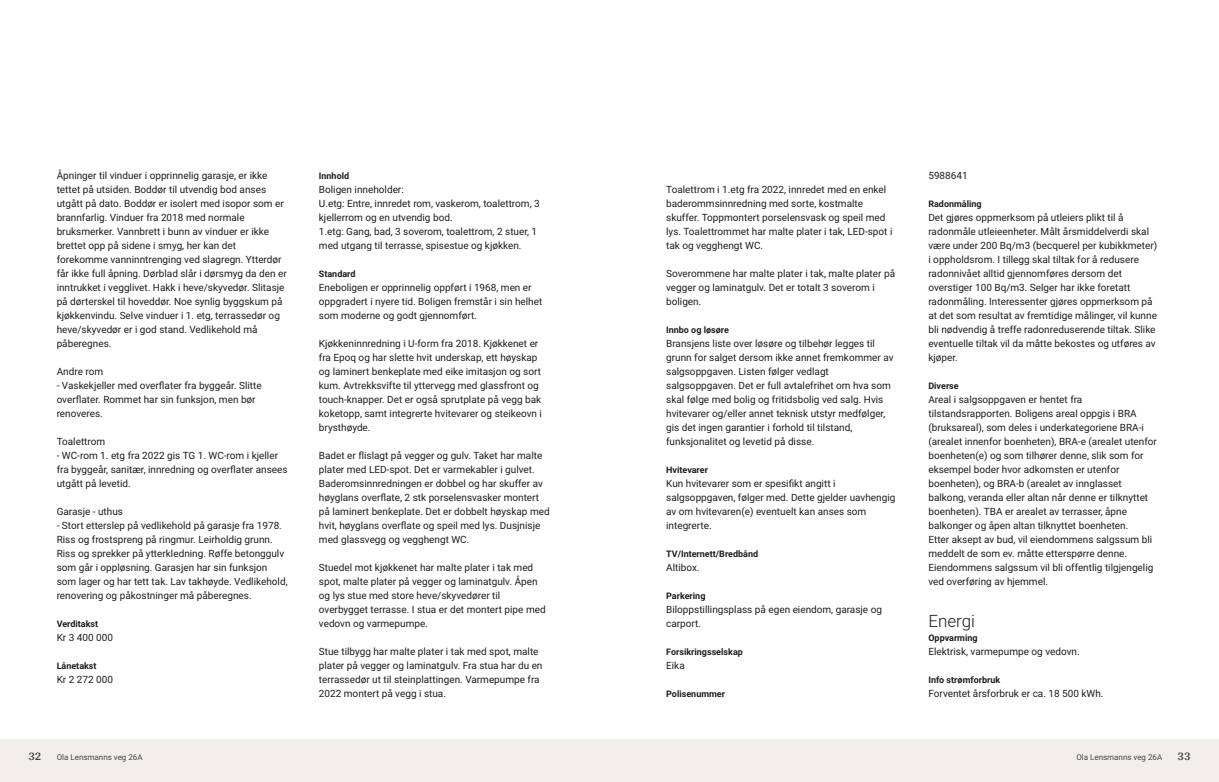
<style>
.page{position:relative;width:1219px;height:782px;background:#fff}
.page>*{position:absolute;margin:0;border:0;box-sizing:border-box;transform-origin:0 0}
.t1{font:300 17px "Roboto Vitec";color:#1d1d1b}
.t2{font:700 12px "Arya";color:#414749}
.t3{font:10px/14px "Roboto Vitec";color:#1d1d1b}
.t4{font:700 9px "Roboto Vitec";color:#1d1d1b}
.t5{font:8px "Roboto Vitec";color:#414749}
</style>
<div class="page">
<div style="left:0;top:739px;width:612px;height:42px;background:#f2eeea"></div>
<div style="left:607px;top:739px;width:612px;height:42px;background:#f2eeea"></div>
<p class="t3" style="left:57px;top:167px;width:232px">Åpninger til vinduer i opprinnelig garasje, er ikke tettet på utsiden. Boddør til utvendig bod anses utgått på dato. Boddør er isolert med isopor som er brannfarlig. Vinduer fra 2018 med normale bruksmerker. Vannbrett i bunn av vinduer er ikke brettet opp på sidene i smyg, her kan det forekomme vanninntrenging ved slagregn. Ytterdør får ikke full åpning. Dørblad slår i dørsmyg da den er inntrukket i vegglivet. Hakk i heve/skyvedør. Slitasje på dørterskel til hoveddør. Noe synlig byggskum på kjøkkenvindu. Selve vinduer i 1. etg, terrassedør og heve/skyvedør er i god stand. Vedlikehold må påberegnes.</p>
<p class="t3" style="left:57px;top:363px;width:207px">Andre rom<br>‑ Vaskekjeller med overflater fra byggeår. Slitte overflater. Rommet har sin funksjon, men bør renoveres.</p>
<p class="t3" style="left:57px;top:433px;width:232px">Toalettrom<br>‑ WC‑rom 1. etg fra 2022 gis TG 1. WC‑rom i kjeller fra byggeår, sanitær, innredning og overflater ansees utgått på levetid.</p>
<p class="t3" style="left:57px;top:503px;width:232px">Garasje ‑ uthus<br>‑ Stort etterslep på vedlikehold på garasje fra 1978.<br>Riss og frostspreng på ringmur. Leirholdig grunn.<br>Riss og sprekker på ytterkledning. Røffe betonggulv som går i oppløsning. Garasjen har sin funksjon som lager og har tett tak. Lav takhøyde. Vedlikehold, renovering og påkostninger må påberegnes.</p>
<p class="t4" style="left:57px;top:617px;width:43px">Verditakst</p>
<p class="t3" style="left:57px;top:629px;width:58px">Kr 3 400 000</p>
<p class="t4" style="left:57px;top:659px;width:41px">Lånetakst</p>
<p class="t3" style="left:57px;top:671px;width:58px">Kr 2 272 000</p>
<p class="t2" style="left:28px;top:749px;width:15px">32</p>
<p class="t5" style="left:57px;top:751px;width:87px">Ola Lensmanns veg 26A</p>
<p class="t4" style="left:319px;top:169px;width:32px">Innhold</p>
<p class="t3" style="left:319px;top:181px;width:222px">Boligen inneholder:<br>U.etg: Entre, innredet rom, vaskerom, toalettrom, 3 kjellerrom og en utvendig bod.<br>1.etg: Gang, bad, 3 soverom, toalettrom, 2 stuer, 1 med utgang til terrasse, spisestue og kjøkken.</p>
<p class="t4" style="left:319px;top:267px;width:38px">Standard</p>
<p class="t3" style="left:319px;top:279px;width:225px">Eneboligen er opprinnelig oppført i 1968, men er oppgradert i nyere tid. Boligen fremstår i sin helhet som moderne og godt gjennomført.</p>
<p class="t3" style="left:319px;top:335px;width:225px">Kjøkkeninnredning i U‑form fra 2018. Kjøkkenet er fra Epoq og har slette hvit underskap, ett høyskap og laminert benkeplate med eike imitasjon og sort kum. Avtrekksvifte til yttervegg med glassfront og touch‑knapper. Det er også sprutplate på vegg bak koketopp, samt integrerte hvitevarer og steikeovn i brysthøyde.</p>
<p class="t3" style="left:319px;top:447px;width:232px">Badet er flislagt på vegger og gulv. Taket har malte plater med LED‑spot. Det er varmekabler i gulvet.<br>Baderomsinnredningen er dobbel og har skuffer av høyglans overflate, 2 stk porselensvasker montert på laminert benkeplate. Det er dobbelt høyskap med hvit, høyglans overflate og speil med lys. Dusjnisje med glassvegg og vegghengt WC.</p>
<p class="t3" style="left:319px;top:559px;width:228px">Stuedel mot kjøkkenet har malte plater i tak med spot, malte plater på vegger og laminatgulv. Åpen og lys stue med store heve/skyvedører til overbygget terrasse. I stua er det montert pipe med vedovn og varmepumpe.</p>
<p class="t3" style="left:319px;top:643px;width:225px">Stue tilbygg har malte plater i tak med spot, malte plater på vegger og laminatgulv. Fra stua har du en terrassedør ut til steinplattingen. Varmepumpe fra 2022 montert på vegg i stua.</p>
<p class="t3" style="left:666px;top:181px;width:228px">Toalettrom i 1.etg fra 2022, innredet med en enkel baderommsinnredning med sorte, kostmalte skuffer. Toppmontert porselensvask og speil med lys. Toalettrommet har malte plater i tak, LED‑spot i tak og vegghengt WC.</p>
<p class="t3" style="left:666px;top:265px;width:230px">Soverommene har malte plater i tak, malte plater på vegger og laminatgulv. Det er totalt 3 soverom i boligen.</p>
<p class="t4" style="left:666px;top:323px;width:64px">Innbo og løsøre</p>
<p class="t3" style="left:666px;top:335px;width:229px">Bransjens liste over løsøre og tilbehør legges til grunn for salget dersom ikke annet fremkommer av salgsoppgaven. Listen følger vedlagt salgsoppgaven. Det er full avtalefrihet om hva som skal følge med bolig og fritidsbolig ved salg. Hvis hvitevarer og/eller annet teknisk utstyr medfølger, gis det ingen garantier i forhold til tilstand, funksjonalitet og levetid på disse.</p>
<p class="t4" style="left:666px;top:463px;width:43px">Hvitevarer</p>
<p class="t3" style="left:666px;top:475px;width:231px">Kun hvitevarer som er spesifikt angitt i salgsoppgaven, følger med. Dette gjelder uavhengig av om hvitevaren(e) eventuelt kan anses som integrerte.</p>
<p class="t4" style="left:666px;top:547px;width:93px">TV/Internett/Bredbånd</p>
<p class="t3" style="left:666px;top:559px;width:35px">Altibox.</p>
<p class="t4" style="left:666px;top:589px;width:41px">Parkering</p>
<p class="t3" style="left:666px;top:601px;width:217px">Biloppstillingsplass på egen eiendom, garasje og carport.</p>
<p class="t4" style="left:666px;top:645px;width:78px">Forsikringsselskap</p>
<p class="t3" style="left:666px;top:657px;width:20px">Eika</p>
<p class="t4" style="left:666px;top:687px;width:60px">Polisenummer</p>
<p class="t3" style="left:928px;top:167px;width:41px">5988641</p>
<p class="t4" style="left:928px;top:197px;width:55px">Radonmåling</p>
<p class="t3" style="left:928px;top:209px;width:230px">Det gjøres oppmerksom på utleiers plikt til å radonmåle utleieenheter. Målt årsmiddelverdi skal være under 200 Bq/m3 (becquerel per kubikkmeter) i oppholdsrom. I tillegg skal tiltak for å redusere radonnivået alltid gjennomføres dersom det overstiger 100 Bq/m3. Selger har ikke foretatt radonmåling. Interessenter gjøres oppmerksom på at det som resultat av fremtidige målinger, vil kunne bli nødvendig å treffe radonreduserende tiltak. Slike eventuelle tiltak vil da måtte bekostes og utføres av kjøper.</p>
<p class="t4" style="left:928px;top:379px;width:32px">Diverse</p>
<p class="t3" style="left:928px;top:391px;width:230px">Areal i salgsoppgaven er hentet fra tilstandsrapporten. Boligens areal oppgis i BRA (bruksareal), som deles i underkategoriene BRA‑i (arealet innenfor boenheten), BRA‑e (arealet utenfor boenheten(e) og som tilhører denne, slik som for eksempel boder hvor adkomsten er utenfor boenheten), og BRA‑b (arealet av innglasset balkong, veranda eller altan når denne er tilknyttet boenheten). TBA er arealet av terrasser, åpne balkonger og åpen altan tilknyttet boenheten.<br>Etter aksept av bud, vil eiendommens salgssum bli meddelt de som ev. måtte etterspørre denne.<br>Eiendommens salgssum vil bli offentlig tilgjengelig ved overføring av hjemmel.</p>
<h1 class="t1" style="left:928px;top:608px;width:48px">Energi</h1>
<p class="t4" style="left:928px;top:631px;width:51px">Oppvarming</p>
<p class="t3" style="left:928px;top:643px;width:153px">Elektrisk, varmepumpe og vedovn.</p>
<p class="t4" style="left:928px;top:673px;width:73px">Info strømforbruk</p>
<p class="t3" style="left:928px;top:685px;width:177px">Forventet årsforbruk er ca. 18 500 kWh.</p>
<p class="t5" style="left:1076px;top:751px;width:87px">Ola Lensmanns veg 26A</p>
<p class="t2" style="left:1177px;top:749px;width:15px">33</p>
</div>
